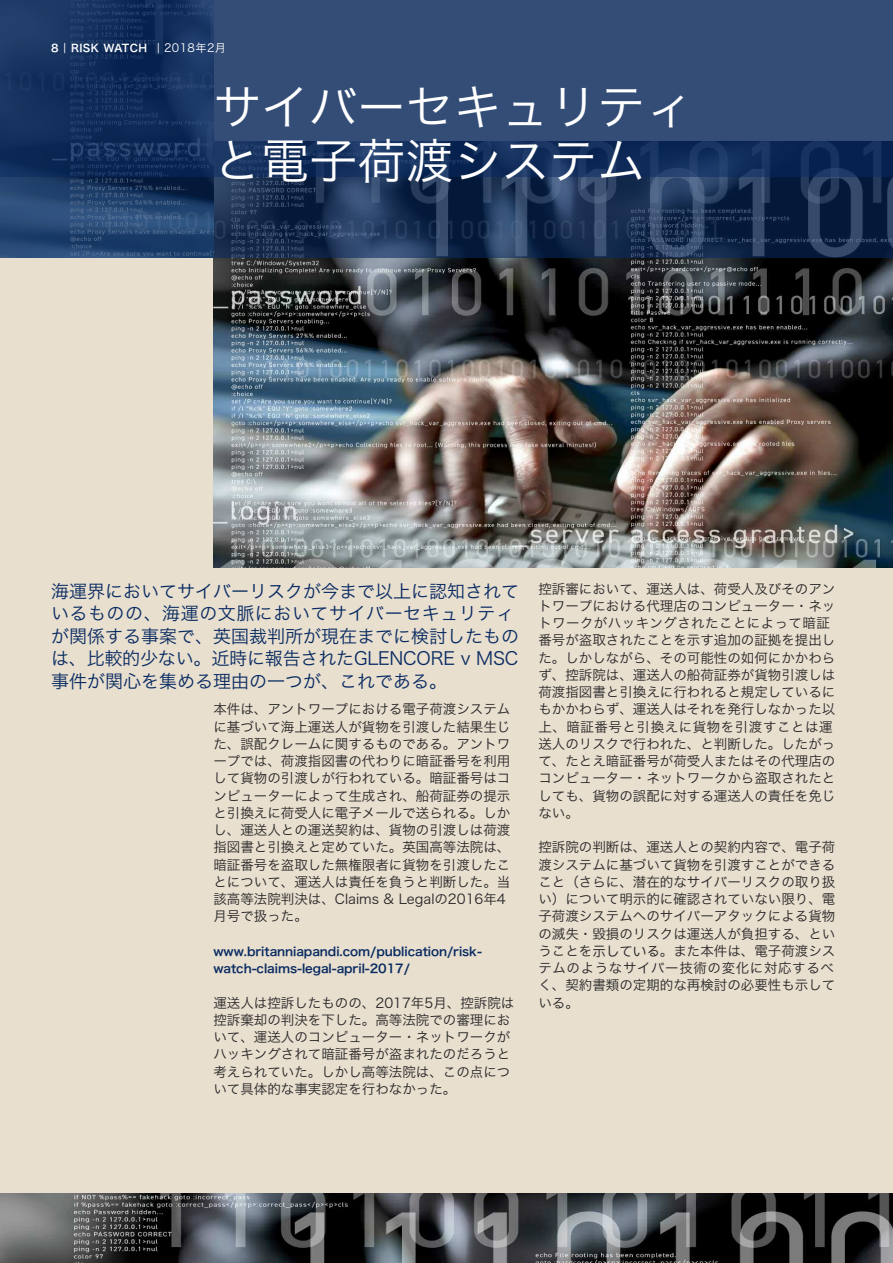
<style>
.page{position:relative;width:893px;height:1263px;background:#e8dfcf}
.page>*{position:absolute;margin:0;border:0;box-sizing:border-box;transform-origin:0 0}
.t1{font:48px/54px "Hira Kaku Pro W3";color:#fff}
.t2{font:18px/22.5px "Hira Kaku Pro W3";color:#082a61}
.t3{font:13.5px/17.2px "Hira Kaku Pro W3";color:#272526}
.t4{font:12px/17.2px "Hira Kaku Pro W6";letter-spacing:-.005em;color:#082a61}
.t5{font:10.5px "Hira Kaku Pro W6";letter-spacing:.035em;color:#fff}
.s1{font-family:"Hira Kaku Pro W3"}
.s2{font-family:"Hira Kaku Pro W3";font-size:11.25px}
.s3{font-family:"Ping Fang SC"}
</style>
<div class="page">
<img style="left:213px;top:258px;width:680px;height:309px">
<img style="left:0;top:1194px;width:893px;height:69px">
<div style="left:0;top:0;width:893px;height:258px;background:#082a61;opacity:.6"></div>
<p class="t5" style="left:51px;top:38px;width:177px">8 <span class="s1">|</span> RISK WATCH <span class="s1">|</span> <span class="s2">2018年2月</span></p>
<h1 class="t1" style="left:213px;top:77px;width:481px">サイバーセキュリティと電子荷渡システム</h1>
<h2 class="t2" style="left:51px;top:578px;width:470px">海運界においてサイバーリスクが今まで以上に認知されているものの、海運の文脈においてサイバーセキュリティが関係する事案で、英国裁判所が現在までに検討したものは、比較的少ない。近時に報告されたGLENCORE v MSC事件が関心を集める理由の一つが、これである。</h2>
<p class="t3" style="left:213px;top:700px;width:298px">本件は、アントワープにおける電子荷渡システムに基づいて海上運送人が貨物を引渡した結果生じた、誤配クレームに関するものである。アントワープでは、荷渡指図書の代わりに暗証番号を利用して貨物の引渡しが行われている。暗証番号はコンピューターによって生成され、船荷証券の提示と引換えに荷受人に電子メールで送られる。しかし、運送人との運送契約は、貨物の引渡しは荷渡指図書と引換えと定めていた。英国高等法院は、暗証番号を盗取した無権限者に貨物を引渡したことについて、運送人は責任を負うと判断した。当該高等法院判決は、Claims &amp; Legalの2016年4月号で扱った。</p>
<p class="t4" style="left:213px;top:942px;width:270px">www.britanniapandi.com/publication/risk&shy;watch-claims-legal-april-2017/</p>
<p class="t3" style="left:213px;top:993px;width:302px">運送人は控訴したものの、2017年5月、控訴院は控訴棄却の判決を下した。高等法院での審理において、運送人のコンピューター・ネットワークがハッキングされて暗証番号が盗まれたのだろうと考えられていた。しかし高等法院は、この点について具体的な事実認定を行わなかった。</p>
<p class="t3" style="left:538px;top:579px;width:299px">控訴審において、運送人は、荷受人及びそのアントワープにおける代理店のコンピューター・ネットワークがハッキングされたことによって暗証番号が盗取されたことを示す追加の証拠を提出した。しかしながら、その可能性の如何にかかわらず、控訴院は、運送人の船荷証券が貨物引渡しは荷渡指図書と引換えに行われると規定しているにもかかわらず、運送人はそれを発行しなかった以上、暗証番号と引換えに貨物を引渡すことは運送人のリスクで行われた、と判断した。したがって、たとえ暗証番号が荷受人またはその代理店のコンピューター・ネットワークから盗取されたとしても、貨物の誤配に対する運送人の責任を免じない。</p>
<p class="t3" style="left:538px;top:838px;width:299px;text-align:justify">控訴院の判断は、運送人との契約内容で、電子荷渡システムに基づいて貨物を引渡すことができること（さらに、潜在的なサイバーリスクの取り扱い）について明示的に確認されていない限り、電子荷渡システムへのサイバーアタックによる貨物の滅失・毀損のリスクは運送人が負担する、ということを<span class="s3">示している</span>。また本件は、電子荷渡システムのようなサイバー技術の変化に対応するべく、契約書類の定期的な再検討の必要性も示している。</p>
</div>
